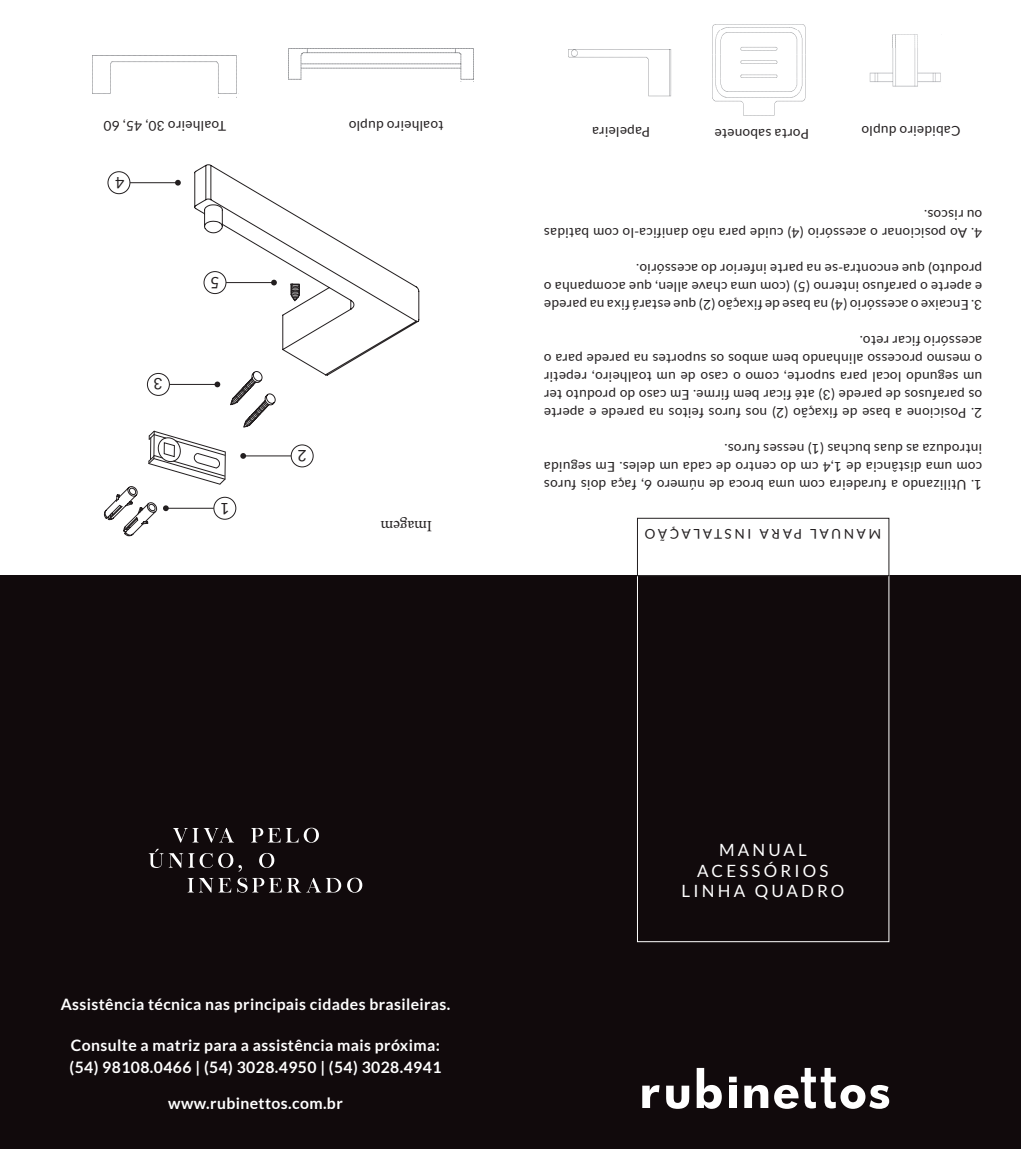
<style>
.page{position:relative;width:1021px;height:1149px;background:#fff}
.page>*{position:absolute;margin:0;border:0;box-sizing:border-box;transform-origin:0 0}
.t1{font:20.25px "Chapaza";letter-spacing:.155em;color:#fff}
.t2{font:16.88px/20.2px "Lato";letter-spacing:.19em;color:#fff;text-align:center}
.t3{font:700 15.75px/22.5px "Lato";letter-spacing:.025em;color:#fff}
.t4{font:15.75px "Minion Pro";letter-spacing:-.005em;color:#231f20}
.t5{font:15.75px "Lato";color:#231f20}
.t6{font:13.5px/18px "Lato";letter-spacing:.025em;color:#231f20;text-align:justify}
.t7{font:300 13.5px "Lato";letter-spacing:.025em;color:#fff}
.t8{font:13.5px "Lato";letter-spacing:.2em;color:#231f20}
</style>
<div class="page">
<div style="left:0;top:576px;width:1020px;height:572px;background:#110a0c"></div>
<svg style="left:173px;top:827px;width:146px;height:15px"></svg>
<svg style="left:149px;top:848px;width:125px;height:23px"></svg>
<svg style="left:188px;top:877px;width:174px;height:15px"></svg>
<div style="left:637px;top:574px;width:252px;height:367px;border:1px solid #fff"></div>
<div style="left:637px;top:518px;width:252px;height:58px;border:1px solid #231f20"></div>
<svg style="left:642px;top:1067px;width:247px;height:41px"></svg>
<svg style="left:194px;top:164px;width:225px;height:212px"></svg>
<hr style="left:226px;top:282px;width:49px;height:1px;background:#231f20">
<svg style="left:271px;top:279px;width:6px;height:6px"></svg>
<div style="left:204px;top:271px;width:22px;height:23px;border:1px solid #231f20;border-radius:50%"></div>
<hr style="left:130px;top:182px;width:49px;height:1px;background:#231f20">
<svg style="left:175px;top:180px;width:6px;height:5px"></svg>
<div style="left:108px;top:171px;width:22px;height:23px;border:1px solid #231f20;border-radius:50%"></div>
<hr style="left:242px;top:455px;width:49px;height:1px;background:#231f20">
<svg style="left:103px;top:370px;width:173px;height:166px"></svg>
<div style="left:291px;top:444px;width:22px;height:23px;border:1px solid #231f20;border-radius:50%"></div>
<img style="left:869px;top:34px;width:72px;height:53px">
<div style="left:848px;top:28px;width:41px;height:40px;background:#fff"></div>
<img style="left:712px;top:24px;width:94px;height:92px">
<img style="left:568px;top:50px;width:103px;height:47px">
<img style="left:92px;top:55px;width:147px;height:39px">
<img style="left:289px;top:49px;width:185px;height:31px">
<p class="t6" style="left:226px;top:135px;width:124px;rotate:-180deg">Toalheiro 30, 45, 60</p>
<p class="t6" style="left:443px;top:135px;width:96px;rotate:-180deg">toalheiro duplo</p>
<p class="t6" style="left:650px;top:141px;width:59px;rotate:-180deg">Papeleira</p>
<p class="t5" style="left:124px;top:192px;width:11px;rotate:-180deg">4</p>
<p class="t6" style="left:809px;top:142px;width:96px;rotate:-180deg">Porta sabonete</p>
<p class="t6" style="left:960px;top:140px;width:100px;rotate:-180deg">Cabideiro duplo</p>
<p class="t5" style="left:163px;top:393px;width:11px;rotate:-180deg">3</p>
<p class="t5" style="left:219px;top:291px;width:11px;rotate:-180deg">5</p>
<p class="t5" style="left:230px;top:517px;width:11px;rotate:-180deg">1</p>
<p class="t5" style="left:307px;top:464px;width:11px;rotate:-180deg">2</p>
<p class="t4" style="left:432px;top:537px;width:53px;rotate:-180deg">Imagem</p>
<p class="t6" style="left:982px;top:242px;width:439px;rotate:-180deg">4. Ao posicionar o acessório (4) cuide para não danifica-lo com batidas ou riscos.</p>
<p class="t6" style="left:982px;top:314px;width:439px;rotate:-180deg">3. Encaixe o acessório (4) na base de fixação (2) que estará fixa na parede e aperte o parafuso interno (5) (com uma chave allen, que acompanha o produto) que encontra-se na parte inferior do acessório.</p>
<p class="t6" style="left:982px;top:422px;width:440px;rotate:-180deg">2. Posicione a base de fixação (2) nos furos feitos na parede e aperte os parafusos de parede (3) até ficar bem firme. Em caso do produto ter um segundo local para suporte, como o caso de um toalheiro, repetir o mesmo processo alinhando bem ambos os suportes na parede para o acessório ficar reto.</p>
<p class="t6" style="left:982px;top:494px;width:440px;rotate:-180deg">1. Utilizando a furadeira com uma broca de número 6, faça dois furos com uma distância de 1,4 cm do centro de cada um deles. Em seguida introduza as duas buchas (1) nesses furos.</p>
<p class="t8" style="left:881px;top:541px;width:238px;rotate:-180deg">MANUAL PARA INSTALAÇÃO</p>
<p class="t3" style="left:61px;top:992px;width:391px">Assistência técnica nas principais cidades brasileiras.</p>
<p class="t3" style="left:70px;top:1033px;width:373px">Consulte a matriz para a assistência mais próxima: (54) 98108.0466 | (54) 3028.4950 | (54) 3028.4941</p>
<p class="t3" style="left:168px;top:1091px;width:176px">www.rubinettos.com.br</p>
<p class="t7" style="left:97px;top:1033px;width:318px">Assistência técnica nas principais cidades brasileiras.</p>
<p class="t2" style="left:681px;top:839px;width:164px">MANUAL<br>ACESSÓRIOS<br>LINHA QUADRO</p>
<h1 class="t1" style="left:685px;top:849px;width:163px">E GARANTIA</h1>
</div>
